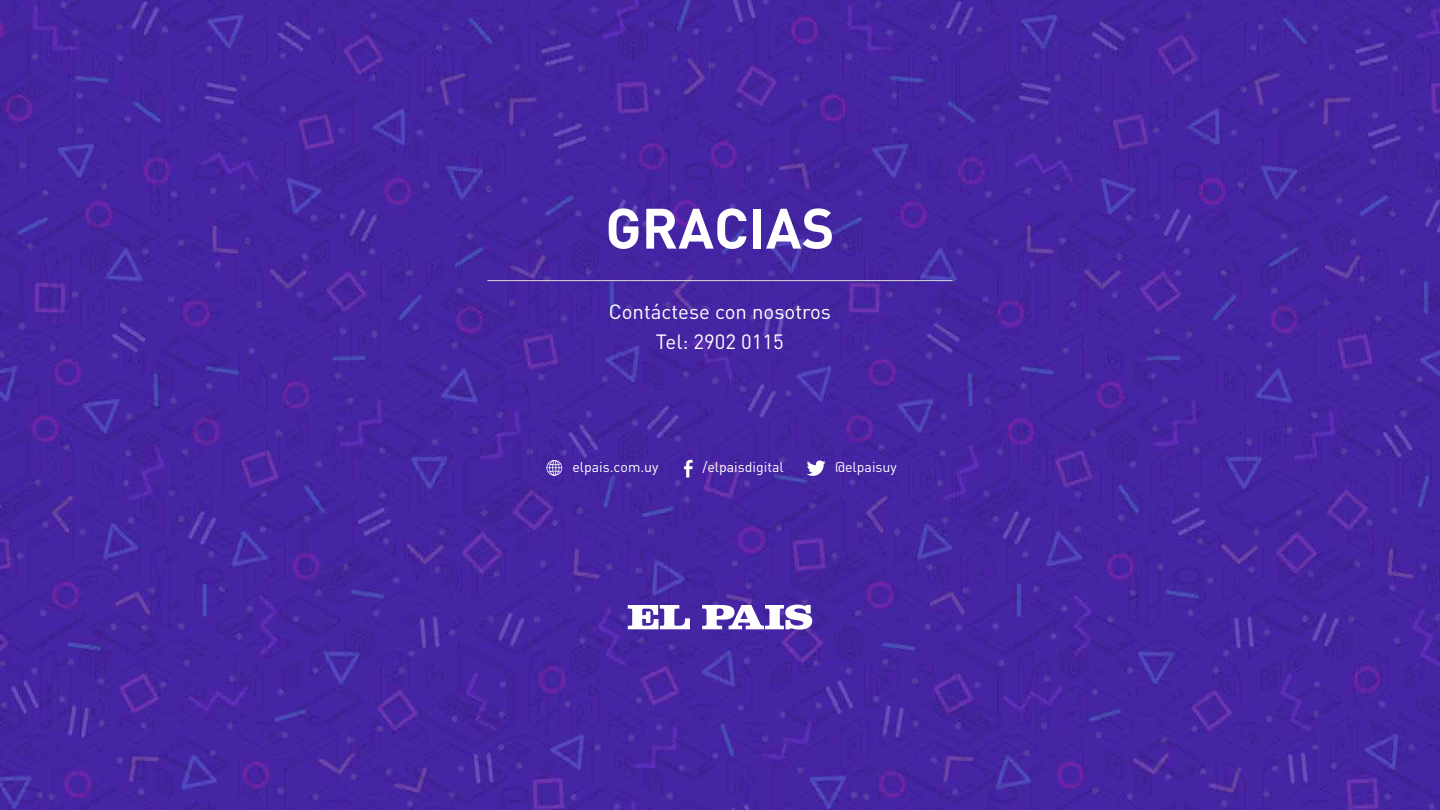
<style>
.page{position:relative;width:1440px;height:810px;background:#fff}
.page>*{position:absolute;margin:0;border:0;box-sizing:border-box;transform-origin:0 0}
.t1{font:700 56.03px "DIN";color:#fff}
.t2{font:20.4px/30.8px "DIN";color:#fff;text-align:center}
.t3{font:14.17px "DIN";color:#fff}
</style>
<div class="page">
<img style="left:0;top:0;width:1440px;height:810px">
<svg style="left:628px;top:605px;width:62px;height:24px"></svg>
<svg style="left:702px;top:605px;width:110px;height:25px"></svg>
<hr style="left:487px;top:280px;width:466px;height:1px;background:#d8d8d8">
<svg style="left:684px;top:460px;width:9px;height:18px"></svg>
<svg style="left:546px;top:460px;width:16px;height:16px"></svg>
<svg style="left:807px;top:460px;width:19px;height:16px"></svg>
<h1 class="t1" style="left:605px;top:192px;width:231px">GRACIAS</h1>
<h2 class="t2" style="left:609px;top:295px;width:224px">Contáctese con nosotros<br>Tel: 2902 0115</h2>
<p class="t3" style="left:572px;top:458px;width:88px">elpais.com.uy</p>
<p class="t3" style="left:702px;top:458px;width:83px">/elpaisdigital</p>
<p class="t3" style="left:835px;top:458px;width:63px">@elpaisuy</p>
</div>
